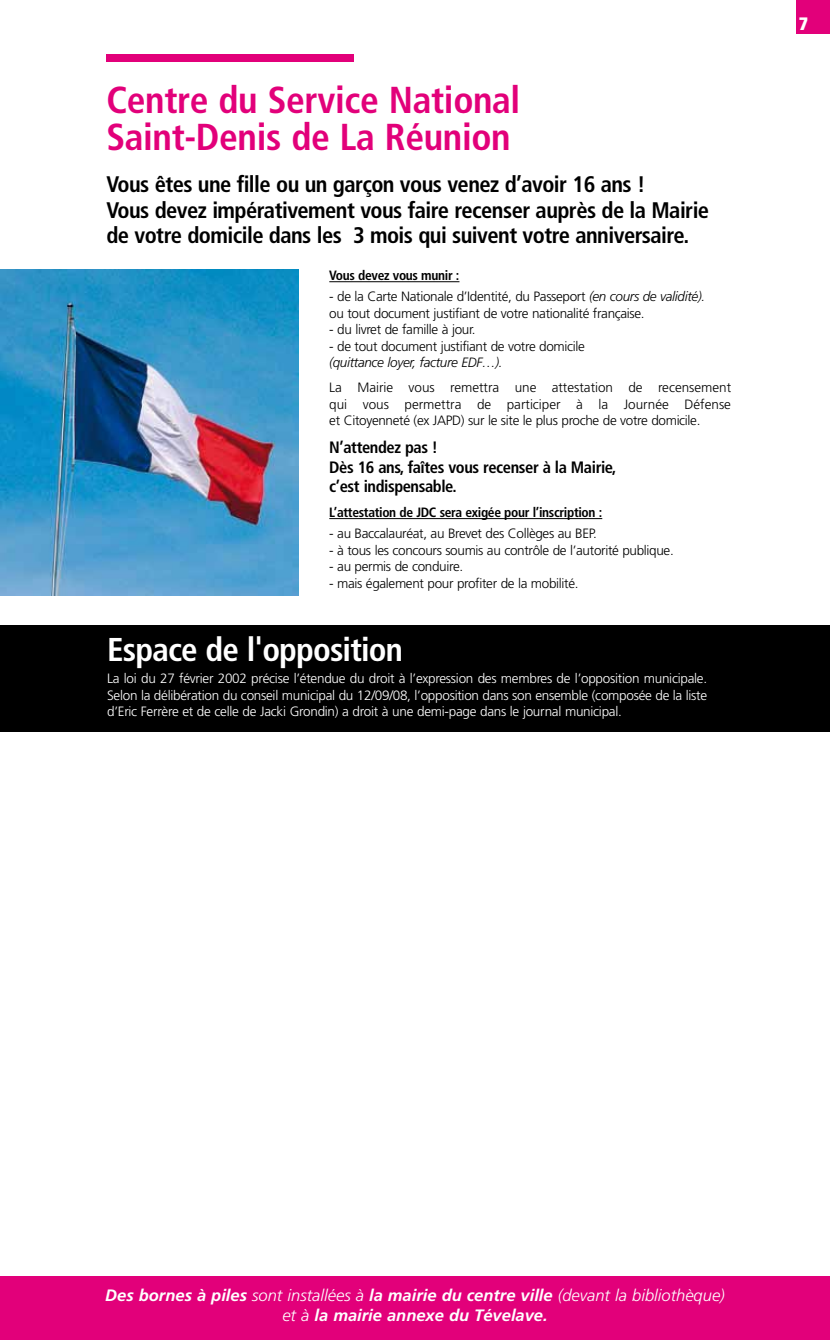
<style>
.page{position:relative;width:830px;height:1340px;background:#fff}
.page>*{position:absolute;margin:0;border:0;box-sizing:border-box;transform-origin:0 0}
.t1{font:700 condensed 37.5px/37.5px "Frutiger";letter-spacing:-.01em;color:#e2007a}
.t2{font:700 condensed 33px "Frutiger";color:#fff}
.t3{font:700 condensed 22.5px/25.5px "Frutiger";letter-spacing:-.025em;color:#000}
.t4{font:900 condensed 18px "Frutiger";color:#fff}
.t5{font:italic 700 16.5px/19.8px "Frutiger";color:#fff;text-align:center}
.t6{font:700 condensed 16.5px/19.5px "Frutiger";letter-spacing:-.025em;color:#000}
.t7{font:300 13.5px/16.5px "Frutiger";letter-spacing:-.025em;color:#000}
.t8{font:300 13.5px/16.2px "Frutiger";letter-spacing:-.02em;color:#fff;text-align:justify}
.t9{font:700 condensed 13.5px "Frutiger";letter-spacing:-.025em;color:#000}
.t10{font:italic 300 13.5px "Frutiger";letter-spacing:-.025em;color:#000}
.s1{font-style:italic}
.s2{font-weight:300}
</style>
<div class="page">
<div style="left:796px;top:0;width:33px;height:33px;background:#e2007a"></div>
<div style="left:106px;top:54px;width:248px;height:7px;background:#e2007a"></div>
<hr style="left:329px;top:281px;width:130px;height:1px;background:#000">
<hr style="left:329px;top:518px;width:273px;height:1px;background:#000">
<div style="left:1px;top:625px;width:828px;height:106px;background:#000"></div>
<div style="left:0;top:1276px;width:829px;height:63px;background:#e2007a"></div>
<img style="left:0;top:269px;width:298px;height:327px">
<h1 class="t1" style="left:106px;top:81px;width:415px">Centre du Service National<br>Saint-Denis de La Réunion</h1>
<h3 class="t3" style="left:106px;top:171px;width:604px">Vous êtes une fille ou un garçon vous venez d’avoir 16 ans !<br>Vous devez impérativement vous faire recenser auprès de la Mairie de votre domicile dans les 3 mois qui suivent votre anniversaire.</h3>
<p class="t9" style="left:329px;top:268px;width:132px">Vous devez vous munir :</p>
<p class="t7" style="left:329px;top:288px;width:377px">- de la Carte Nationale d’Identité, du Passeport <span class="s1">(en cours de validité). </span>ou tout document justifiant de votre nationalité française.</p>
<p class="t7" style="left:329px;top:321px;width:148px">- du livret de famille à jour.</p>
<p class="t7" style="left:329px;top:338px;width:257px">- de tout document justifiant de votre domicile</p>
<p class="t10" style="left:329px;top:355px;width:175px">(quittance loyer, facture EDF…).</p>
<p class="t7" style="left:329px;top:379px;width:403px;text-align:justify">La Mairie vous remettra une attestation de recensement qui vous permettra de participer à la Journée Défense et Citoyenneté (ex JAPD) sur le site le plus proche de votre domicile.</p>
<p class="t6" style="left:329px;top:438px;width:288px">N’attendez pas !<br>Dès 16 ans, faîtes vous recenser à la Mairie, c’est indispensable.</p>
<p class="t9" style="left:329px;top:504px;width:274px">L’attestation de JDC sera exigée pour l’inscription :</p>
<p class="t7" style="left:329px;top:525px;width:269px">- au Baccalauréat, au Brevet des Collèges au BEP.</p>
<p class="t7" style="left:329px;top:542px;width:346px">- à tous les concours soumis au contrôle de l’autorité publique.</p>
<p class="t7" style="left:329px;top:558px;width:135px">- au permis de conduire.</p>
<p class="t7" style="left:329px;top:575px;width:250px">- mais également pour profiter de la mobilité.</p>
<h2 class="t2" style="left:107px;top:630px;width:297px">Espace de l'opposition</h2>
<p class="t8" style="left:107px;top:670px;width:601px">La loi du 27 février 2002 précise l’étendue du droit à l’expression des membres de l’opposition municipale.<br>Selon la délibération du conseil municipal du 12/09/08, l’opposition dans son ensemble (composée de la liste d’Eric Ferrère et de celle de Jacki Grondin) a droit à une demi-page dans le journal municipal.</p>
<h3 class="t4" style="left:798px;top:13px;width:11px">7</h3>
<p class="t5" style="left:105px;top:1285px;width:620px">Des bornes à piles <span class="s2">sont installées à</span> la mairie du centre ville <span class="s2">(devant la bibliothèque) et à</span> la mairie annexe du Tévelave.</p>
</div>
